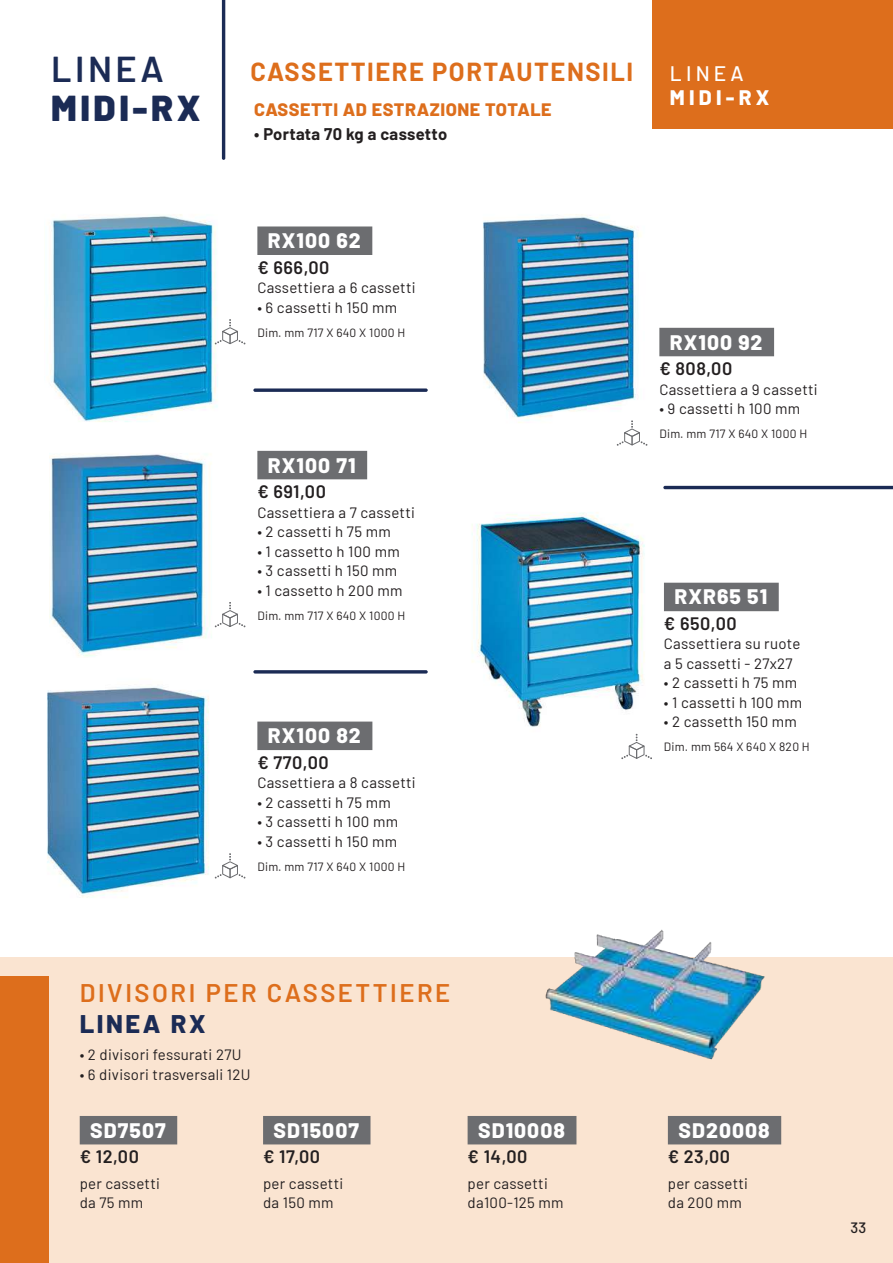
<style>
.page{position:relative;width:893px;height:1263px;background:#fff}
.page>*{position:absolute;margin:0;border:0;box-sizing:border-box;transform-origin:0 0}
.t1{font:900 36px "Barlow";letter-spacing:.1em;color:#1b2b55}
.t2{font:600 36px "Barlow";letter-spacing:.1em;color:#1b2b55}
.t3{font:700 25.5px "Barlow";letter-spacing:.06em;color:#dd6e1c}
.t4{font:600 25.5px "Barlow";letter-spacing:.1em;color:#dd6e1c}
.t5{font:800 25.5px "Barlow";letter-spacing:.1em;color:#1b2b55}
.t6{font:800 21px "Barlow";letter-spacing:.05em;color:#fff}
.t7{font:500 21px "Barlow";letter-spacing:.2em;color:#fff}
.t8{font:600 18px "Barlow";letter-spacing:.03em;color:#231f20}
.t9{font:800 18px "Barlow";letter-spacing:.03em;color:#dd6e1c}
.t10{font:700 16.5px "Barlow";letter-spacing:.02em;color:#231f20}
.t11{font:15px/19.5px "Barlow";letter-spacing:.02em;color:#231f20}
.t12{font:500 15px "Barlow";color:#231f20}
.t13{font:12px "Barlow";letter-spacing:.02em;color:#231f20}
</style>
<div class="page">
<div style="left:0;top:958px;width:893px;height:305px;background:#fae4d1"></div>
<div style="left:0;top:976px;width:49px;height:287px;background:#dd6e1c"></div>
<svg style="left:222px;top:0;width:3px;height:160px"></svg>
<div style="left:80px;top:1116px;width:97px;height:28px;background:#6c6d70"></div>
<div style="left:263px;top:1116px;width:107px;height:28px;background:#6c6d70"></div>
<div style="left:468px;top:1116px;width:108px;height:28px;background:#6c6d70"></div>
<div style="left:668px;top:1116px;width:113px;height:28px;background:#6c6d70"></div>
<div style="left:257px;top:226px;width:115px;height:29px;background:#6c6d70"></div>
<svg style="left:222px;top:319px;width:23px;height:25px"></svg>
<div style="left:257px;top:451px;width:110px;height:28px;background:#6c6d70"></div>
<svg style="left:216px;top:602px;width:29px;height:26px"></svg>
<div style="left:257px;top:721px;width:115px;height:29px;background:#6c6d70"></div>
<svg style="left:220px;top:853px;width:25px;height:25px"></svg>
<div style="left:664px;top:583px;width:115px;height:28px;background:#6c6d70"></div>
<svg style="left:621px;top:755px;width:31px;height:5px"></svg>
<div style="left:659px;top:328px;width:115px;height:28px;background:#6c6d70"></div>
<svg style="left:617px;top:430px;width:30px;height:16px"></svg>
<img style="left:534px;top:929px;width:258px;height:131px">
<img style="left:472px;top:489px;width:195px;height:266px">
<img style="left:50px;top:214px;width:172px;height:208px">
<img style="left:47px;top:687px;width:173px;height:211px">
<img style="left:50px;top:454px;width:166px;height:203px">
<img style="left:483px;top:214px;width:158px;height:216px">
<div style="left:653px;top:0;width:240px;height:128px;background:#dd6e1c"></div>
<svg style="left:663px;top:486px;width:230px;height:3px"></svg>
<svg style="left:253px;top:388px;width:175px;height:4px"></svg>
<hr style="left:253px;top:670px;width:175px;height:3px;background:#1b2b55;border-radius:2px">
<h1 class="t2" style="left:51px;top:42px;width:114px">LINEA</h1>
<h1 class="t1" style="left:51px;top:81px;width:151px">MIDI-RX</h1>
<h2 class="t3" style="left:250px;top:53px;width:384px">CASSETTIERE PORTAUTENSILI</h2>
<p class="t9" style="left:254px;top:96px;width:299px">CASSETTI AD ESTRAZIONE TOTALE</p>
<p class="t10" style="left:254px;top:122px;width:194px">• Portata 70 kg a cassetto</p>
<h3 class="t7" style="left:670px;top:59px;width:75px">LINEA</h3>
<h3 class="t6" style="left:670px;top:82px;width:101px">MIDI-RX</h3>
<h3 class="t6" style="left:268px;top:225px;width:94px">RX100 62</h3>
<p class="t8" style="left:257px;top:254px;width:74px">€ 666,00</p>
<p class="t11" style="left:257px;top:277px;width:160px">Cassettiera a 6 cassetti</p>
<p class="t11" style="left:257px;top:296px;width:141px">• 6 cassetti h 150 mm</p>
<p class="t13" style="left:257px;top:324px;width:149px">Dim. mm 717 X 640 X 1000 H</p>
<h3 class="t6" style="left:268px;top:449px;width:89px">RX100 71</h3>
<p class="t8" style="left:257px;top:478px;width:70px">€ 691,00</p>
<p class="t11" style="left:257px;top:501px;width:159px">Cassettiera a 7 cassetti</p>
<p class="t11" style="left:257px;top:521px;width:135px">• 2 cassetti h 75 mm</p>
<p class="t11" style="left:257px;top:540px;width:144px">• 1 cassetto h 100 mm</p>
<p class="t11" style="left:257px;top:560px;width:141px">• 3 cassetti h 150 mm</p>
<p class="t11" style="left:257px;top:579px;width:147px">• 1 cassetto h 200 mm</p>
<p class="t13" style="left:257px;top:607px;width:149px">Dim. mm 717 X 640 X 1000 H</p>
<h3 class="t6" style="left:268px;top:720px;width:94px">RX100 82</h3>
<p class="t8" style="left:257px;top:749px;width:73px">€ 770,00</p>
<p class="t11" style="left:257px;top:772px;width:160px">Cassettiera a 8 cassetti</p>
<p class="t11" style="left:257px;top:791px;width:135px">• 2 cassetti h 75 mm</p>
<p class="t11" style="left:257px;top:811px;width:142px">• 3 cassetti h 100 mm</p>
<p class="t11" style="left:257px;top:830px;width:141px">• 3 cassetti h 150 mm</p>
<p class="t13" style="left:257px;top:858px;width:149px">Dim. mm 717 X 640 X 1000 H</p>
<h3 class="t6" style="left:670px;top:326px;width:94px">RX100 92</h3>
<p class="t8" style="left:659px;top:355px;width:74px">€ 808,00</p>
<p class="t11" style="left:659px;top:378px;width:160px">Cassettiera a 9 cassetti</p>
<p class="t11" style="left:659px;top:398px;width:142px">• 9 cassetti h 100 mm</p>
<p class="t13" style="left:659px;top:425px;width:149px">Dim. mm 717 X 640 X 1000 H</p>
<h3 class="t6" style="left:674px;top:581px;width:94px">RXR65 51</h3>
<p class="t8" style="left:664px;top:610px;width:74px">€ 650,00</p>
<p class="t11" style="left:664px;top:633px;width:138px">Cassettiera su ruote a 5 cassetti - 27x27</p>
<p class="t11" style="left:664px;top:672px;width:135px">• 2 cassetti h 75 mm</p>
<p class="t11" style="left:664px;top:692px;width:140px">• 1 cassetti h 100 mm</p>
<p class="t11" style="left:664px;top:711px;width:134px">• 2 cassetth 150 mm</p>
<p class="t13" style="left:664px;top:738px;width:147px">Dim. mm 564 X 640 X 820 H</p>
<h2 class="t4" style="left:80px;top:974px;width:372px">DIVISORI PER CASSETTIERE</h2>
<h2 class="t5" style="left:80px;top:1004px;width:127px">LINEA RX</h2>
<p class="t11" style="left:80px;top:1044px;width:163px">• 2 divisori fessurati 27U</p>
<p class="t11" style="left:80px;top:1063px;width:172px">• 6 divisori trasversali 12U</p>
<h3 class="t6" style="left:90px;top:1114px;width:77px">SD7507</h3>
<p class="t8" style="left:80px;top:1143px;width:61px">€ 12,00</p>
<p class="t11" style="left:80px;top:1172px;width:82px">per cassetti da 75 mm</p>
<h3 class="t6" style="left:274px;top:1114px;width:87px">SD15007</h3>
<p class="t8" style="left:263px;top:1143px;width:59px">€ 17,00</p>
<p class="t11" style="left:263px;top:1172px;width:82px">per cassetti da 150 mm</p>
<h3 class="t6" style="left:478px;top:1114px;width:88px">SD10008</h3>
<p class="t8" style="left:468px;top:1143px;width:61px">€ 14,00</p>
<p class="t11" style="left:468px;top:1172px;width:98px">per cassetti da100-125 mm</p>
<h3 class="t6" style="left:678px;top:1114px;width:93px">SD20008</h3>
<p class="t8" style="left:668px;top:1143px;width:64px">€ 23,00</p>
<p class="t11" style="left:668px;top:1172px;width:82px">per cassetti da 200 mm</p>
<p class="t12" style="left:850px;top:1217px;width:17px">33</p>
</div>
